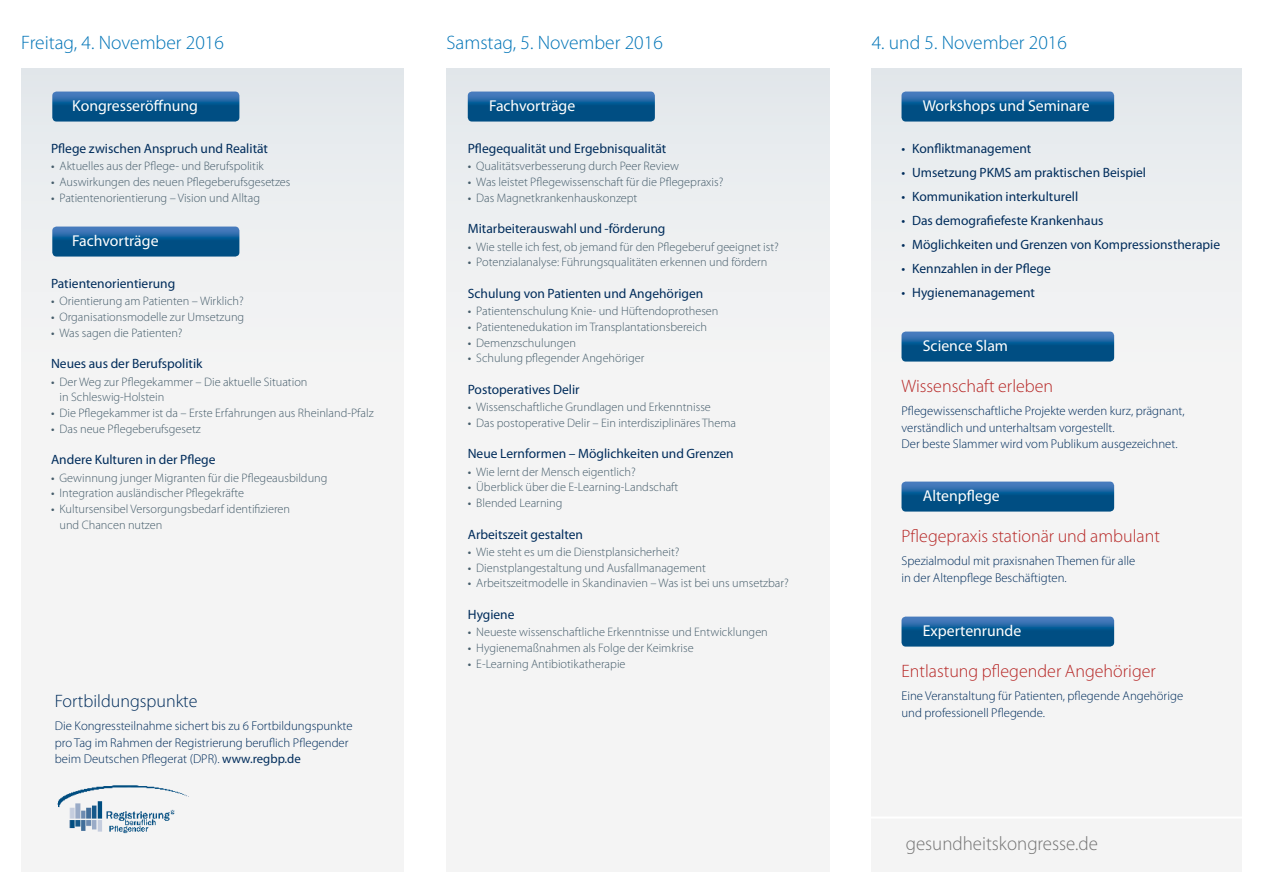
<style>
.page{position:relative;width:1263px;height:893px;background:#fff}
.page>*{position:absolute;margin:0;border:0;box-sizing:border-box;transform-origin:0 0}
.t1{font:300 19.5px "Myriad Pro";color:#0074b7}
.t2{font:300 19.5px "Myriad Pro";color:#747474}
._02_K_head_01_red{font:300 18px "Myriad Pro";color:#b72827}
._02_K_head_01_blue{font:300 18px "Myriad Pro";color:#002c5b}
._02_K_head_01_time{font:15.75px "Myriad Pro";color:#fff}
._02_K_head_02{font:13.5px "Myriad Pro";color:#002c5b}
._02_K_base{font:300 12.75px/16.5px "Myriad Pro";color:#002c5b}
.t3{font:300 12.3px/15.8px "Myriad Pro";color:#465d6b}
.s1{font-weight:400}
</style>
<div class="page">
<div style="left:21px;top:68px;width:383px;height:804px;background:linear-gradient(to bottom,#eaedef,#f8f7f6)"></div>
<div style="left:446px;top:68px;width:383px;height:804px;background:linear-gradient(to right,#f2f2f3,#f1f2f3)"></div>
<div style="left:872px;top:68px;width:370px;height:804px;background:linear-gradient(to right,#f1f2f3,#f1f2f3)"></div>
<hr style="left:849px;top:816px;width:414px;height:3px;background:#fff">
<svg style="left:468px;top:92px;width:187px;height:30px;background:#165d96"></svg>
<svg style="left:901px;top:617px;width:213px;height:30px;background:#165e96"></svg>
<svg style="left:901px;top:482px;width:213px;height:30px;background:#165e96"></svg>
<svg style="left:901px;top:332px;width:213px;height:30px;background:#165e96"></svg>
<svg style="left:901px;top:92px;width:213px;height:30px;background:#165e96"></svg>
<svg style="left:52px;top:227px;width:187px;height:30px;background:#165e96"></svg>
<svg style="left:52px;top:92px;width:187px;height:30px;background:#165e96"></svg>
<img style="left:45px;top:773px;width:158px;height:74px">
<h1 class="t1" style="left:21px;top:31px;width:204px">Freitag, 4. November 2016</h1>
<h1 class="t1" style="left:446px;top:31px;width:218px">Samstag, 5. November 2016</h1>
<h1 class="t1" style="left:872px;top:31px;width:197px">4. und 5. November 2016</h1>
<p class="_02_K_head_01_time" style="left:72px;top:97px;width:127px">Kongresseröffnung</p>
<p class="_02_K_head_02" style="left:51px;top:141px;width:219px">Pflege zwischen Anspruch und Realität</p>
<p class="t3" style="left:51px;top:159px;width:214px"><span class="s1">•</span> Aktuelles aus der Pflege- und Berufspolitik</p>
<p class="t3" style="left:51px;top:174px;width:241px"><span class="s1">•</span> Auswirkungen des neuen Pflegeberufsgesetzes</p>
<p class="t3" style="left:51px;top:190px;width:211px"><span class="s1">•</span> Patientenorientierung – Vision und Alltag</p>
<p class="_02_K_head_01_time" style="left:72px;top:232px;width:88px">Fachvorträge</p>
<p class="_02_K_head_02" style="left:51px;top:276px;width:126px">Patientenorientierung</p>
<p class="t3" style="left:51px;top:294px;width:194px"><span class="s1">•</span> Orientierung am Patienten – Wirklich?</p>
<p class="t3" style="left:51px;top:309px;width:195px"><span class="s1">•</span> Organisationsmodelle zur Umsetzung</p>
<p class="t3" style="left:51px;top:325px;width:133px"><span class="s1">•</span> Was sagen die Patienten?</p>
<p class="_02_K_head_02" style="left:51px;top:356px;width:153px">Neues aus der Berufspolitik</p>
<p class="t3" style="left:60px;top:374px;width:249px;text-indent:-9px"><span class="s1">•</span> Der Weg zur Pflegekammer – Die aktuelle Situation in Schleswig-Holstein</p>
<p class="t3" style="left:51px;top:405px;width:324px"><span class="s1">•</span> Die Pflegekammer ist da – Erste Erfahrungen aus Rheinland-Pfalz</p>
<p class="t3" style="left:51px;top:421px;width:151px"><span class="s1">•</span> Das neue Pflegeberufsgesetz</p>
<p class="_02_K_head_02" style="left:51px;top:452px;width:166px">Andere Kulturen in der Pflege</p>
<p class="t3" style="left:51px;top:470px;width:278px"><span class="s1">•</span> Gewinnung junger Migranten für die Pflegeausbildung</p>
<p class="t3" style="left:51px;top:486px;width:195px"><span class="s1">•</span> Integration ausländischer Pflegekräfte</p>
<p class="t3" style="left:60px;top:501px;width:232px;text-indent:-9px"><span class="s1">•</span> Kultursensibel Versorgungsbedarf identifizieren und Chancen nutzen</p>
<p class="_02_K_head_01_blue" style="left:55px;top:691px;width:144px">Fortbildungspunkte</p>
<p class="_02_K_base" style="left:55px;top:718px;width:299px">Die Kongressteilnahme sichert bis zu 6 Fortbildungspunkte pro Tag im Rahmen der Registrierung beruflich Pflegender beim Deutschen Pflegerat (DPR). <span class="s1">www.regbp.de</span></p>
<p class="_02_K_head_01_time" style="left:489px;top:97px;width:88px">Fachvorträge</p>
<p class="_02_K_head_02" style="left:468px;top:141px;width:200px">Pflegequalität und Ergebnisqualität</p>
<p class="t3" style="left:468px;top:159px;width:213px"><span class="s1">•</span> Qualitätsverbesserung durch Peer Review</p>
<p class="t3" style="left:468px;top:174px;width:257px"><span class="s1">•</span> Was leistet Pflegewissenschaft für die Pflegepraxis?</p>
<p class="t3" style="left:468px;top:190px;width:171px"><span class="s1">•</span> Das Magnetkrankenhauskonzept</p>
<p class="_02_K_head_02" style="left:468px;top:221px;width:199px">Mitarbeiterauswahl und -förderung</p>
<p class="t3" style="left:468px;top:239px;width:313px"><span class="s1">•</span> Wie stelle ich fest, ob jemand für den Pflegeberuf geeignet ist?</p>
<p class="t3" style="left:468px;top:255px;width:301px"><span class="s1">•</span> Potenzialanalyse: Führungsqualitäten erkennen und fördern</p>
<p class="_02_K_head_02" style="left:468px;top:286px;width:237px">Schulung von Patienten und Angehörigen</p>
<p class="t3" style="left:468px;top:303px;width:252px"><span class="s1">•</span> Patientenschulung Knie- und Hüftendoprothesen</p>
<p class="t3" style="left:468px;top:319px;width:241px"><span class="s1">•</span> Patientenedukation im Transplantationsbereich</p>
<p class="t3" style="left:468px;top:335px;width:110px"><span class="s1">•</span> Demenzschulungen</p>
<p class="t3" style="left:468px;top:351px;width:178px"><span class="s1">•</span> Schulung pflegender Angehöriger</p>
<p class="_02_K_head_02" style="left:468px;top:382px;width:113px">Postoperatives Delir</p>
<p class="t3" style="left:468px;top:399px;width:245px"><span class="s1">•</span> Wissenschaftliche Grundlagen und Erkenntnisse</p>
<p class="t3" style="left:468px;top:415px;width:270px"><span class="s1">•</span> Das postoperative Delir – Ein interdisziplinäres Thema</p>
<p class="_02_K_head_02" style="left:468px;top:446px;width:267px">Neue Lernformen – Möglichkeiten und Grenzen</p>
<p class="t3" style="left:468px;top:464px;width:170px"><span class="s1">•</span> Wie lernt der Mensch eigentlich?</p>
<p class="t3" style="left:468px;top:480px;width:212px"><span class="s1">•</span> Überblick über die E-Learning-Landschaft</p>
<p class="t3" style="left:468px;top:495px;width:96px"><span class="s1">•</span> Blended Learning</p>
<p class="_02_K_head_02" style="left:468px;top:527px;width:117px">Arbeitszeit gestalten</p>
<p class="t3" style="left:468px;top:544px;width:213px"><span class="s1">•</span> Wie steht es um die Dienstplansicherheit?</p>
<p class="t3" style="left:468px;top:560px;width:240px"><span class="s1">•</span> Dienstplangestaltung und Ausfallmanagement</p>
<p class="t3" style="left:468px;top:576px;width:323px"><span class="s1">•</span> Arbeitszeitmodelle in Skandinavien – Was ist bei uns umsetzbar?</p>
<p class="_02_K_head_02" style="left:468px;top:607px;width:48px">Hygiene</p>
<p class="t3" style="left:468px;top:624px;width:302px"><span class="s1">•</span> Neueste wissenschaftliche Erkenntnisse und Entwicklungen</p>
<p class="t3" style="left:468px;top:640px;width:227px"><span class="s1">•</span> Hygienemaßnahmen als Folge der Keimkrise</p>
<p class="t3" style="left:468px;top:656px;width:159px"><span class="s1">•</span> E-Learning Antibiotikatherapie</p>
<p class="_02_K_head_01_time" style="left:923px;top:97px;width:168px">Workshops und Seminare</p>
<p class="_02_K_head_02" style="left:901px;top:141px;width:131px">• Konfliktmanagement</p>
<p class="_02_K_head_02" style="left:901px;top:165px;width:246px">• Umsetzung PKMS am praktischen Beispiel</p>
<p class="_02_K_head_02" style="left:901px;top:189px;width:178px">• Kommunikation interkulturell</p>
<p class="_02_K_head_02" style="left:901px;top:213px;width:204px">• Das demografiefeste Krankenhaus</p>
<p class="_02_K_head_02" style="left:901px;top:237px;width:320px">• Möglichkeiten und Grenzen von Kompressionstherapie</p>
<p class="_02_K_head_02" style="left:901px;top:261px;width:151px">• Kennzahlen in der Pflege</p>
<p class="_02_K_head_02" style="left:901px;top:285px;width:135px">• Hygienemanagement</p>
<p class="_02_K_head_01_time" style="left:923px;top:337px;width:87px">Science Slam</p>
<p class="_02_K_head_01_red" style="left:901px;top:376px;width:153px">Wissenschaft erleben</p>
<p class="_02_K_base" style="left:901px;top:403px;width:285px">Pflegewissenschaftliche Projekte werden kurz, prägnant,</p>
<p class="_02_K_base" style="left:901px;top:419px;width:215px">verständlich und unterhaltsam vorgestellt.</p>
<p class="_02_K_base" style="left:901px;top:436px;width:277px">Der beste Slammer wird vom Publikum ausgezeichnet.</p>
<p class="_02_K_head_01_time" style="left:923px;top:487px;width:78px">Altenpflege</p>
<p class="_02_K_head_01_red" style="left:901px;top:526px;width:260px">Pflegepraxis stationär und ambulant</p>
<p class="_02_K_base" style="left:901px;top:553px;width:235px">Spezialmodul mit praxisnahen Themen für alle in der Altenpflege Beschäftigten.</p>
<p class="_02_K_head_01_time" style="left:923px;top:622px;width:100px">Expertenrunde</p>
<p class="_02_K_head_01_red" style="left:901px;top:661px;width:256px">Entlastung pflegender Angehöriger</p>
<p class="_02_K_base" style="left:901px;top:688px;width:283px">Eine Veranstaltung für Patienten, pflegende Angehörige</p>
<p class="_02_K_base" style="left:901px;top:704px;width:145px">und professionell Pflegende.</p>
<h1 class="t2" style="left:906px;top:833px;width:194px">gesundheitskongresse.de</h1>
</div>
